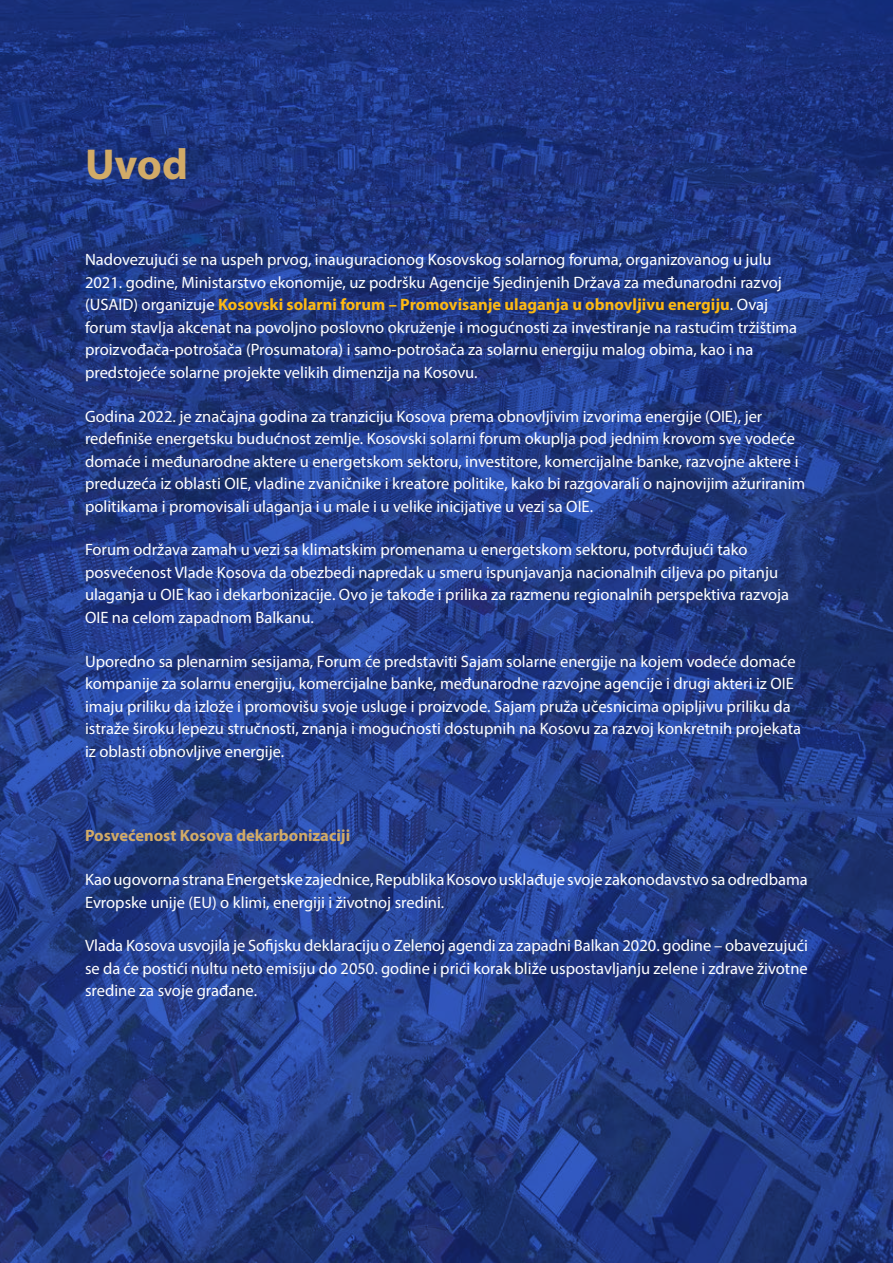
<style>
.page{position:relative;width:893px;height:1263px;background:#fff}
.page>*{position:absolute;margin:0;border:0;box-sizing:border-box;transform-origin:0 0}
.t1{font:700 43.5px "Myriad Pro";color:#d2ab67}
.t2{font:16.5px/22.5px "Myriad Pro";color:#fff}
.t3{font:700 16.5px "Myriad Pro";color:#d2ab67}
.s1{font-weight:700;color:#fdb913}
</style>
<div class="page">
<img style="left:0;top:0;width:893px;height:1263px">
<h1 class="t1" style="left:85px;top:136px;width:105px">Uvod</h1>
<p class="t2" style="left:85px;top:248px;width:714px">Nadovezujući se na uspeh prvog, inauguracionog Kosovskog solarnog foruma, organizovanog u julu 2021. godine, Ministarstvo ekonomije, uz podršku Agencije Sjedinjenih Država za međunarodni razvoj (USAID) organizuje <span class="s1">Kosovski solarni forum – Promovisanje ulaganja u obnovljivu energiju</span>. Ovaj forum stavlja akcenat na povoljno poslovno okruženje i mogućnosti za investiranje na rastućim tržištima proizvođača-potrošača (Prosumatora) i samo-potrošača za solarnu energiju malog obima, kao i na predstojeće solarne projekte velikih dimenzija na Kosovu.</p>
<p class="t2" style="left:85px;top:405px;width:722px">Godina 2022. je značajna godina za tranziciju Kosova prema obnovljivim izvorima energije (OIE), jer redefiniše energetsku budućnost zemlje. Kosovski solarni forum okuplja pod jednim krovom sve vodeće domaće i međunarodne aktere u energetskom sektoru, investitore, komercijalne banke, razvojne aktere i preduzeća iz oblasti OIE, vladine zvaničnike i kreatore politike, kako bi razgovarali o najnovijim ažuriranim politikama i promovisali ulaganja i u male i u velike inicijative u vezi sa OIE.</p>
<p class="t2" style="left:85px;top:538px;width:706px">Forum održava zamah u vezi sa klimatskim promenama u energetskom sektoru, potvrđujući tako posvećenost Vlade Kosova da obezbedi napredak u smeru ispunjavanja nacionalnih ciljeva po pitanju ulaganja u OIE kao i dekarbonizacije. Ovo je takođe i prilika za razmenu regionalnih perspektiva razvoja OIE na celom zapadnom Balkanu.</p>
<p class="t2" style="left:85px;top:650px;width:718px">Uporedno sa plenarnim sesijama, Forum će predstaviti Sajam solarne energije na kojem vodeće domaće kompanije za solarnu energiju, komercijalne banke, međunarodne razvojne agencije i drugi akteri iz OIE imaju priliku da izlože i promovišu svoje usluge i proizvode. Sajam pruža učesnicima opipljivu priliku da istraže široku lepezu stručnosti, znanja i mogućnosti dostupnih na Kosovu za razvoj konkretnih projekata iz oblasti obnovljive energije.</p>
<p class="t3" style="left:85px;top:825px;width:267px">Posvećenost Kosova dekarbonizaciji</p>
<p class="t2" style="left:85px;top:868px;width:724px">Kao ugovorna strana Energetske zajednice, Republika Kosovo usklađuje svoje zakonodavstvo sa odredbama<br>Evropske unije (EU) o klimi, energiji i životnoj sredini.</p>
<p class="t2" style="left:85px;top:934px;width:724px;text-align:justify">Vlada Kosova usvojila je Sofijsku deklaraciju o Zelenoj agendi za zapadni Balkan 2020. godine – obavezujući se da će postići nultu neto emisiju do 2050. godine i prići korak bliže uspostavljanju zelene i zdrave životne sredine za svoje građane.</p>
</div>
